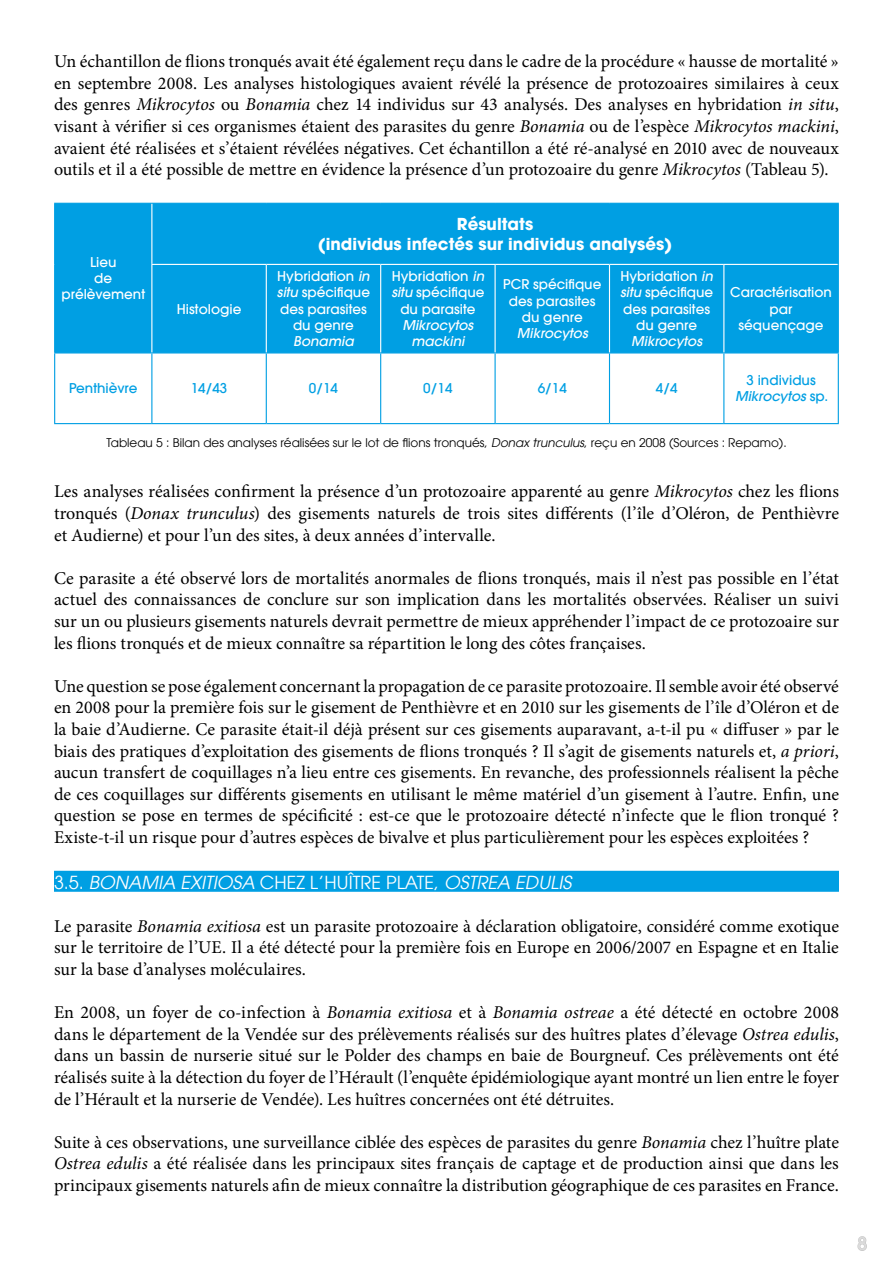
<style>
.page{position:relative;width:893px;height:1263px;background:#fff}
.page>*{position:absolute;margin:0;border:0;box-sizing:border-box;transform-origin:0 0}
.t1{font:18px/21.6px "Minion Pro";color:#000;text-align:justify}
.t2{font:italic 18px "Avant Garde LT";color:#fff}
.t3{font:500 18px "Avant Garde LT";color:#dadada}
.t4{font:700 16.5px/19.8px "Avant Garde LT";color:#fff;text-align:center}
.t5{font:500 13.5px/16.2px "Avant Garde LT";color:#fff;text-align:center}
.t6{font:500 13.5px/16.2px "Avant Garde LT";color:#009fe3;text-align:center}
.t7{font:italic 500 13.5px/16.2px "Avant Garde LT";color:#fff;text-align:center}
.t8{font:12px "Avant Garde LT";color:#000}
.s1{font-style:italic}
.s2{font-style:normal}
</style>
<div class="page">
<svg style="left:857px;top:1236px;width:10px;height:15px"></svg>
<div style="left:54px;top:871px;width:785px;height:21px;background:#009fe3"></div>
<div style="left:55px;top:204px;width:783px;height:148px;background:#009fe3"></div>
<svg style="left:55px;top:353px;width:783px;height:70px"></svg>
<hr style="left:54px;top:203px;width:98px;height:1px;background:#009fe3">
<hr style="left:54px;top:204px;width:1px;height:60px;background:#009fe3">
<hr style="left:54px;top:264px;width:1px;height:88px;background:#009fe3">
<hr style="left:152px;top:203px;width:114px;height:1px;background:#009fe3">
<hr style="left:266px;top:203px;width:115px;height:1px;background:#009fe3">
<hr style="left:381px;top:203px;width:114px;height:1px;background:#009fe3">
<hr style="left:495px;top:203px;width:114px;height:1px;background:#009fe3">
<hr style="left:609px;top:203px;width:115px;height:1px;background:#009fe3">
<hr style="left:724px;top:203px;width:115px;height:1px;background:#009fe3">
<hr style="left:838px;top:264px;width:1px;height:88px;background:#009fe3">
<hr style="left:54px;top:352px;width:98px;height:1px;background:#009fe3">
<hr style="left:54px;top:353px;width:1px;height:70px;background:#009fe3">
<hr style="left:152px;top:352px;width:114px;height:1px;background:#009fe3">
<hr style="left:151px;top:353px;width:1px;height:70px;background:#009fe3">
<hr style="left:266px;top:352px;width:115px;height:1px;background:#009fe3">
<hr style="left:266px;top:353px;width:1px;height:70px;background:#009fe3">
<hr style="left:381px;top:352px;width:114px;height:1px;background:#009fe3">
<hr style="left:380px;top:353px;width:1px;height:70px;background:#009fe3">
<hr style="left:495px;top:352px;width:114px;height:1px;background:#009fe3">
<hr style="left:494px;top:353px;width:2px;height:70px;background:#009fe3">
<hr style="left:609px;top:352px;width:115px;height:1px;background:#009fe3">
<hr style="left:609px;top:353px;width:1px;height:70px;background:#009fe3">
<hr style="left:724px;top:352px;width:115px;height:1px;background:#009fe3">
<hr style="left:723px;top:353px;width:1px;height:70px;background:#009fe3">
<hr style="left:838px;top:353px;width:1px;height:70px;background:#009fe3">
<hr style="left:54px;top:423px;width:98px;height:1px;background:#009fe3">
<hr style="left:152px;top:423px;width:114px;height:1px;background:#009fe3">
<hr style="left:266px;top:423px;width:115px;height:1px;background:#009fe3">
<hr style="left:381px;top:423px;width:114px;height:1px;background:#009fe3">
<hr style="left:495px;top:423px;width:114px;height:1px;background:#009fe3">
<hr style="left:609px;top:423px;width:115px;height:1px;background:#009fe3">
<hr style="left:724px;top:423px;width:115px;height:1px;background:#009fe3">
<hr style="left:151px;top:204px;width:1px;height:60px;background:#fff">
<hr style="left:151px;top:264px;width:115px;height:1px;background:#fff">
<hr style="left:151px;top:265px;width:1px;height:87px;background:#fff">
<hr style="left:266px;top:264px;width:115px;height:1px;background:#fff">
<hr style="left:266px;top:265px;width:1px;height:87px;background:#fff">
<hr style="left:381px;top:264px;width:114px;height:1px;background:#fff">
<hr style="left:380px;top:265px;width:1px;height:87px;background:#fff">
<hr style="left:495px;top:264px;width:114px;height:1px;background:#fff">
<hr style="left:494px;top:265px;width:2px;height:87px;background:#fff">
<hr style="left:609px;top:264px;width:115px;height:1px;background:#fff">
<hr style="left:609px;top:265px;width:1px;height:87px;background:#fff">
<hr style="left:724px;top:264px;width:114px;height:1px;background:#fff">
<hr style="left:723px;top:265px;width:1px;height:87px;background:#fff">
<hr style="left:838px;top:204px;width:1px;height:60px;background:#009fe3">
<p class="t1" style="left:54px;top:51px;width:786px">Un échantillon de flions tronqués avait été également reçu dans le cadre de la procédure « hausse de mortalité » en septembre 2008. Les analyses histologiques avaient révélé la présence de protozoaires similaires à ceux des genres <span class="s1">Mikrocytos</span> ou <span class="s1">Bonamia</span> chez 14 individus sur 43 analysés. Des analyses en hybridation <span class="s1">in situ</span>, visant à vérifier si ces organismes étaient des parasites du genre <span class="s1">Bonamia</span> ou de l’espèce <span class="s1">Mikrocytos mackini</span>, avaient été réalisées et s’étaient révélées négatives. Cet échantillon a été ré-analysé en 2010 avec de nouveaux outils et il a été possible de mettre en évidence la présence d’un protozoaire du genre <span class="s1">Mikrocytos</span> (Tableau 5).</p>
<p class="t5" style="left:61px;top:254px;width:85px">Lieu<br>de prélèvement</p>
<p class="t5" style="left:177px;top:301px;width:66px">Histologie</p>
<p class="t4" style="left:318px;top:214px;width:356px">Résultats<br>(individus infectés sur individus analysés)</p>
<p class="t5" style="left:277px;top:268px;width:95px">Hybridation <span class="s1">in situ</span> spécifique des parasites du genre</p>
<p class="t7" style="left:293px;top:333px;width:62px">Bonamia</p>
<p class="t5" style="left:391px;top:268px;width:95px">Hybridation <span class="s1">in situ</span> spécifique du parasite</p>
<p class="t7" style="left:402px;top:317px;width:72px">Mikrocytos mackini</p>
<p class="t5" style="left:503px;top:276px;width:100px">PCR spécifique des parasites du genre</p>
<p class="t7" style="left:517px;top:325px;width:72px">Mikrocytos</p>
<p class="t5" style="left:620px;top:268px;width:95px">Hybridation <span class="s1">in situ</span> spécifique des parasites du genre</p>
<p class="t7" style="left:631px;top:333px;width:72px">Mikrocytos</p>
<p class="t5" style="left:730px;top:284px;width:103px">Caractérisation par séquençage</p>
<p class="t6" style="left:69px;top:380px;width:70px">Penthièvre</p>
<p class="t6" style="left:191px;top:380px;width:38px">14/43</p>
<p class="t6" style="left:309px;top:380px;width:31px">0/14</p>
<p class="t6" style="left:423px;top:380px;width:31px">0/14</p>
<p class="t6" style="left:538px;top:380px;width:31px">6/14</p>
<p class="t6" style="left:656px;top:380px;width:23px">4/4</p>
<p class="t6" style="left:735px;top:372px;width:95px">3 individus<br><span class="s1">Mikrocytos</span> sp.</p>
<p class="t8" style="left:106px;top:435px;width:682px">Tableau 5 : Bilan des analyses réalisées sur le lot de flions tronqués, <span class="s1">Donax trunculus</span>, reçu en 2008 (Sources : Repamo).</p>
<p class="t1" style="left:54px;top:481px;width:786px">Les analyses réalisées confirment la présence d’un protozoaire apparenté au genre <span class="s1">Mikrocytos</span> chez les flions tronqués (<span class="s1">Donax trunculus</span>) des gisements naturels de trois sites différents (l’île d’Oléron, de Penthièvre et Audierne) et pour l’un des sites, à deux années d’intervalle.</p>
<p class="t1" style="left:54px;top:567px;width:786px">Ce parasite a été observé lors de mortalités anormales de flions tronqués, mais il n’est pas possible en l’état actuel des connaissances de conclure sur son implication dans les mortalités observées. Réaliser un suivi sur un ou plusieurs gisements naturels devrait permettre de mieux appréhender l’impact de ce protozoaire sur les flions tronqués et de mieux connaître sa répartition le long des côtes françaises.</p>
<p class="t1" style="left:54px;top:675px;width:786px">Une question se pose également concernant la propagation de ce parasite protozoaire. Il semble avoir été observé en 2008 pour la première fois sur le gisement de Penthièvre et en 2010 sur les gisements de l’île d’Oléron et de la baie d’Audierne. Ce parasite était-il déjà présent sur ces gisements auparavant, a-t-il pu « diffuser » par le biais des pratiques d’exploitation des gisements de flions tronqués ? Il s’agit de gisements naturels et, <span class="s1">a priori</span>, aucun transfert de coquillages n’a lieu entre ces gisements. En revanche, des professionnels réalisent la pêche de ces coquillages sur différents gisements en utilisant le même matériel d’un gisement à l’autre. Enfin, une question se pose en termes de spécificité : est-ce que le protozoaire détecté n’infecte que le flion tronqué ?<br>Existe-t-il un risque pour d’autres espèces de bivalve et plus particulièrement pour les espèces exploitées ?</p>
<p class="t2" style="left:54px;top:871px;width:519px"><span class="s2">3.5.</span> BONAMIA EXITIOSA <span class="s2">CHEZ L’HUÎTRE PLATE,</span> OSTREA EDULIS</p>
<p class="t1" style="left:54px;top:915px;width:786px">Le parasite <span class="s1">Bonamia exitiosa</span> est un parasite protozoaire à déclaration obligatoire, considéré comme exotique sur le territoire de l’UE. Il a été détecté pour la première fois en Europe en 2006/2007 en Espagne et en Italie sur la base d’analyses moléculaires.</p>
<p class="t1" style="left:54px;top:1002px;width:787px">En 2008, un foyer de co-infection à <span class="s1">Bonamia exitiosa</span> et à <span class="s1">Bonamia ostreae</span> a été détecté en octobre 2008 dans le département de la Vendée sur des prélèvements réalisés sur des huîtres plates d’élevage <span class="s1">Ostrea edulis</span>, dans un bassin de nurserie situé sur le Polder des champs en baie de Bourgneuf. Ces prélèvements ont été réalisés suite à la détection du foyer de l’Hérault (l’enquête épidémiologique ayant montré un lien entre le foyer de l’Hérault et la nurserie de Vendée). Les huîtres concernées ont été détruites.</p>
<p class="t1" style="left:54px;top:1131px;width:786px">Suite à ces observations, une surveillance ciblée des espèces de parasites du genre <span class="s1">Bonamia</span> chez l’huître plate <span class="s1">Ostrea edulis</span> a été réalisée dans les principaux sites français de captage et de production ainsi que dans les principaux gisements naturels afin de mieux connaître la distribution géographique de ces parasites en France.</p>
<p class="t3" style="left:857px;top:1232px;width:11px">8</p>
</div>
